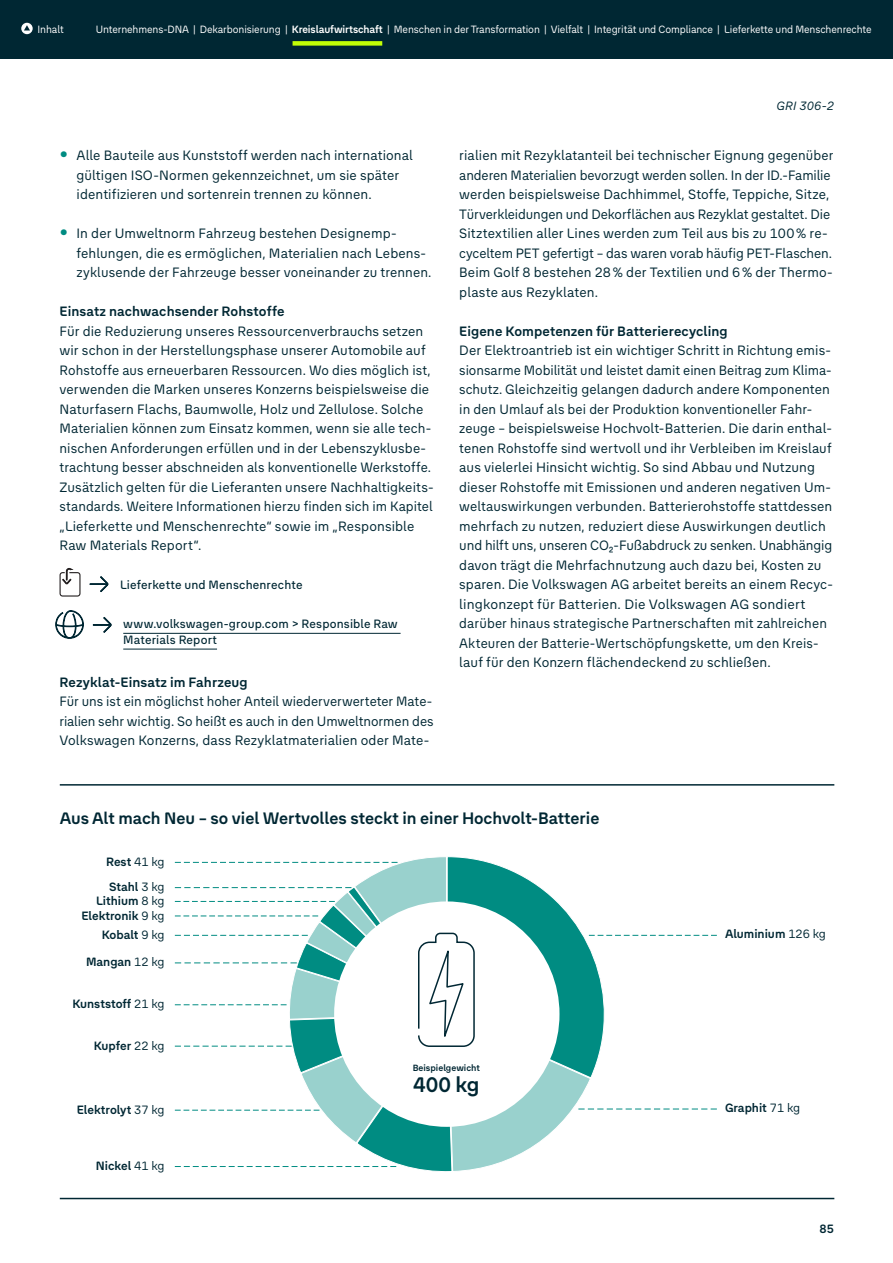
<style>
.page{position:relative;width:893px;height:1263px;background:#fff}
.page>*{position:absolute;margin:0;border:0;box-sizing:border-box;transform-origin:0 0}
.t1{font:700 21px "The Group TEXT Pro";color:#002733}
.t2{font:700 16.5px "The Group TEXT Pro";color:#002733}
.t3{font:13.5px/19.5px "The Group TEXT Pro";letter-spacing:.005em;color:#002733}
.t4{font:700 13.5px "The Group TEXT Pro";letter-spacing:.005em;color:#002733}
.t5{font:700 12px/25.2px "The Group TEXT Pro";color:#002733}
.t6{font:500 12px/15.8px "The Group TEXT Pro";letter-spacing:.015em;color:#002733}
.t7{font:italic 12px "The Group TEXT Pro";letter-spacing:.02em;color:#002733}
.t8{font:10.5px "The Group TEXT Pro";letter-spacing:-.01em;color:#fff}
.t9{font:700 9px "The Group TEXT Pro";color:#002733}
.s1{font-weight:700}
.s2{font-weight:700;font-size:19.5px;color:#008c82}
.s3{font-weight:400}
</style>
<div class="page">
<hr style="left:123px;top:633px;width:278px;height:1px;background:#002733">
<hr style="left:123px;top:649px;width:94px;height:1px;background:#002733">
<svg style="left:90px;top:576px;width:18px;height:16px"></svg>
<svg style="left:62px;top:568px;width:12px;height:16px"></svg>
<div style="left:71px;top:570px;width:6px;height:8px;background:#fff"></div>
<div style="left:60px;top:572px;width:21px;height:25px;border:1px solid #231f20;border-radius:2px"></div>
<svg style="left:55px;top:610px;width:29px;height:29px"></svg>
<svg style="left:93px;top:617px;width:18px;height:16px"></svg>
<hr style="left:60px;top:784px;width:774px;height:2px;background:#002733">
<hr style="left:60px;top:1198px;width:774px;height:1px;background:#002733">
<svg style="left:175px;top:856px;width:542px;height:316px"></svg>
<div style="left:0;top:0;width:893px;height:59px;background:#002733"></div>
<svg style="left:21px;top:23px;width:12px;height:11px"></svg>
<svg style="left:24px;top:25px;width:6px;height:6px"></svg>
<div style="left:293px;top:41px;width:89px;height:5px;background:#c2fe06"></div>
<p class="t8" style="left:38px;top:21px;width:28px">Inhalt</p>
<p class="t8" style="left:96px;top:21px;width:777px">Unternehmens-DNA | Dekarbonisierung | <span class="s1">Kreislaufwirtschaft</span> | Menschen in der Transformation | Vielfalt | Integrität und Compliance | Lieferkette und Menschenrechte</p>
<p class="t3" style="left:77px;top:145px;width:338px;text-indent:-17px"><span class="s2">•</span> Alle Bauteile aus Kunststoff werden nach international gültigen ISO-Normen gekennzeichnet, um sie später identifizieren und sortenrein trennen zu können.</p>
<p class="t3" style="left:77px;top:223px;width:357px;text-indent:-17px"><span class="s2">•</span> In der Umweltnorm Fahrzeug bestehen Designemp&shy;fehlungen, die es ermöglichen, Materialien nach Lebens&shy;zyklusende der Fahrzeuge besser voneinander zu trennen.</p>
<p class="t4" style="left:60px;top:301px;width:227px">Einsatz nachwachsender Rohstoffe</p>
<p class="t3" style="left:60px;top:320px;width:376px">Für die Reduzierung unseres Ressourcenverbrauchs setzen wir schon in der Herstellungsphase unserer Automobile auf Rohstoffe aus erneuerbaren Ressourcen. Wo dies möglich ist, verwenden die Marken unseres Konzerns beispielsweise die Naturfasern Flachs, Baumwolle, Holz und Zellulose. Solche Materialien können zum Einsatz kommen, wenn sie alle tech&shy;nischen Anforderungen erfüllen und in der Lebenszyklusbe&shy;trachtung besser abschneiden als konventionelle Werkstoffe.<br>Zusätzlich gelten für die Lieferanten unsere Nachhaltigkeits&shy;standards. Weitere Informationen hierzu finden sich im Kapitel „Lieferkette und Menschenrechte“ sowie im „Responsible Raw Materials Report“.</p>
<p class="t6" style="left:120px;top:576px;width:184px">Lieferkette und Menschenrechte</p>
<p class="t6" style="left:123px;top:615px;width:276px">www.volkswagen-group.com &gt; Responsible Raw<br>Materials Report</p>
<p class="t4" style="left:60px;top:672px;width:190px">Rezyklat-Einsatz im Fahrzeug</p>
<p class="t3" style="left:60px;top:691px;width:376px;text-align:justify">Für uns ist ein möglichst hoher Anteil wiederverwerteter Mate&shy;rialien sehr wichtig. So heißt es auch in den Umweltnormen des Volkswagen Konzerns, dass Rezyklatmaterialien oder Mate-</p>
<p class="t7" style="left:777px;top:97px;width:59px">GRI 306-2</p>
<p class="t3" style="left:459px;top:145px;width:376px">rialien mit Rezyklatanteil bei technischer Eignung gegenüber anderen Materialien bevorzugt werden sollen. In der ID.-Familie werden beispielsweise Dachhimmel, Stoffe, Teppiche, Sitze, Türverkleidungen und Dekorflächen aus Rezyklat gestaltet. Die Sitztextilien aller Lines werden zum Teil aus bis zu 100 % re&shy;cyceltem PET gefertigt – das waren vorab häufig PET-Flaschen.<br>Beim Golf 8 bestehen 28 % der Textilien und 6 % der Thermo&shy;plaste aus Rezyklaten.</p>
<p class="t4" style="left:459px;top:321px;width:270px">Eigene Kompetenzen für Batterierecycling</p>
<p class="t3" style="left:459px;top:340px;width:375px">Der Elektroantrieb ist ein wichtiger Schritt in Richtung emis&shy;sionsarme Mobilität und leistet damit einen Beitrag zum Klima&shy;schutz. Gleichzeitig gelangen dadurch andere Komponenten in den Umlauf als bei der Produktion konventioneller Fahr&shy;zeuge – beispielsweise Hochvolt-Batterien. Die darin enthal&shy;tenen Rohstoffe sind wertvoll und ihr Verbleiben im Kreislauf aus vielerlei Hinsicht wichtig. So sind Abbau und Nutzung dieser Rohstoffe mit Emissionen und anderen negativen Um&shy;weltauswirkungen verbunden. Batterierohstoffe stattdessen mehrfach zu nutzen, reduziert diese Auswirkungen deutlich und hilft uns, unseren CO2-Fußabdruck zu senken. Unabhängig davon trägt die Mehrfachnutzung auch dazu bei, Kosten zu sparen. Die Volkswagen AG arbeitet bereits an einem Recyc&shy;lingkonzept für Batterien. Die Volkswagen AG sondiert darüber hinaus strategische Partnerschaften mit zahlreichen Akteuren der Batterie-Wertschöpfungskette, um den Kreis&shy;lauf für den Konzern flächendeckend zu schließen.</p>
<p class="t2" style="left:60px;top:806px;width:541px">Aus Alt mach Neu – so viel Wertvolles steckt in einer Hochvolt-Batterie</p>
<p class="t5" style="left:106px;top:848px;width:60px">Rest <span class="s3">41 kg<br></span>Stahl <span class="s3">3 kg</span></p>
<p class="t5" style="left:96px;top:887px;width:70px">Lithium <span class="s3">8 kg</span></p>
<p class="t5" style="left:81px;top:902px;width:85px">Elektronik <span class="s3">9 kg</span></p>
<p class="t5" style="left:102px;top:921px;width:64px">Kobalt <span class="s3">9 kg</span></p>
<p class="t5" style="left:86px;top:949px;width:80px">Mangan <span class="s3">12 kg</span></p>
<p class="t5" style="left:73px;top:990px;width:94px">Kunststoff <span class="s3">21 kg</span></p>
<p class="t5" style="left:94px;top:1032px;width:72px">Kupfer <span class="s3">22 kg</span></p>
<p class="t5" style="left:77px;top:1096px;width:89px">Elektrolyt <span class="s3">37 kg</span></p>
<p class="t5" style="left:96px;top:1152px;width:70px">Nickel <span class="s3">41 kg</span></p>
<p class="t9" style="left:413px;top:1061px;width:69px">Beispielgewicht</p>
<h1 class="t1" style="left:413px;top:1069px;width:68px">400 kg</h1>
<p class="t5" style="left:725px;top:920px;width:102px">Aluminium <span class="s3">126 kg</span></p>
<p class="t5" style="left:725px;top:1094px;width:77px">Graphit <span class="s3">71 kg</span></p>
<p class="t5" style="left:819px;top:1215px;width:16px">85</p>
</div>
